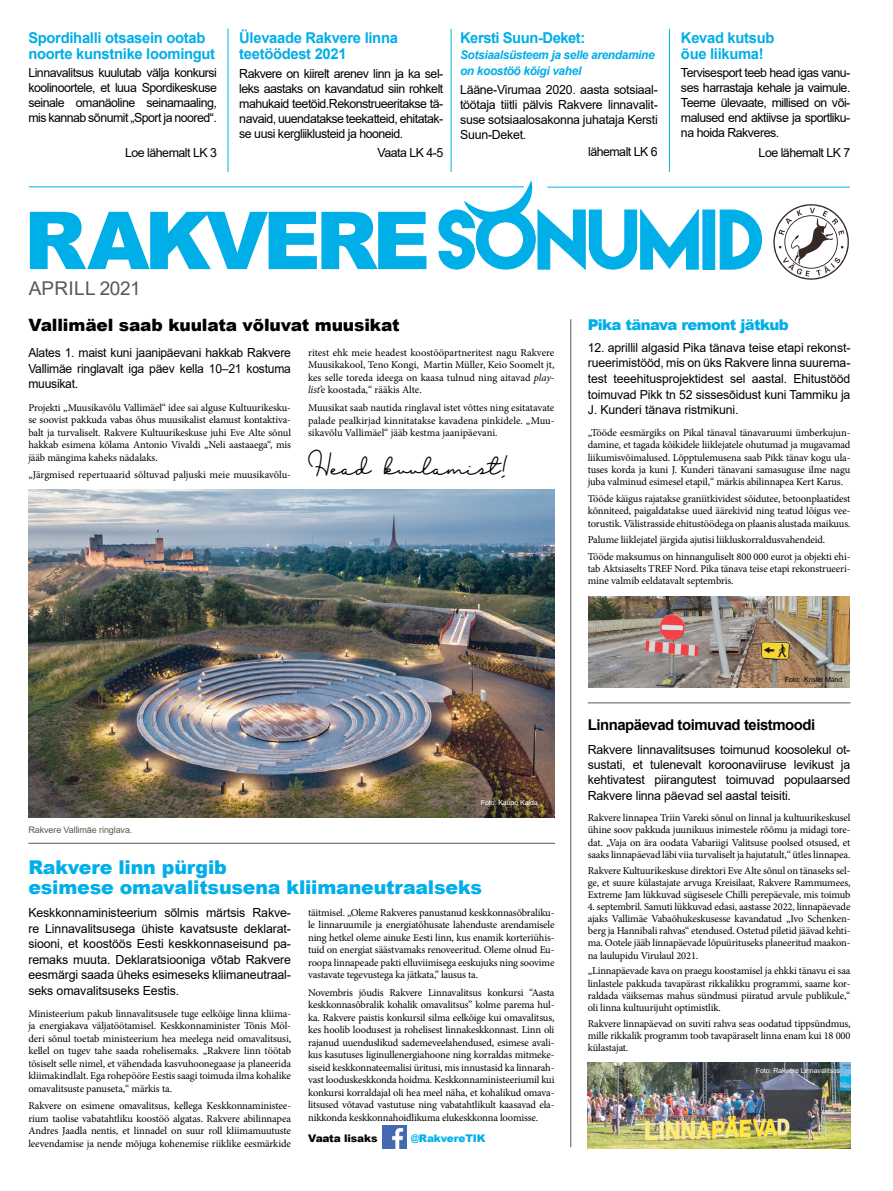
<style>
.page{position:relative;width:893px;height:1191px;background:#fff}
.page>*{position:absolute;margin:0;border:0;box-sizing:border-box;transform-origin:0 0}
.t1{font:900 80px "Arial";letter-spacing:-.065em;color:#00aee8}
.t2{font:900 19px/20px "Arial";letter-spacing:-.01em;color:#00afea}
.t3{font:19px "Arial";letter-spacing:.015em;color:#5d5752}
.t4{font:900 17px "Arial";letter-spacing:-.01em;color:#000}
.t5{font:700 14.9px/16px "Arial";letter-spacing:-.02em;color:#00aee8}
.t6{font:700 14.9px "Arial";letter-spacing:-.03em;color:#000}
.t7{font:900 14.9px "Arial";letter-spacing:-.04em;color:#00aee8}
.t8{font:13px "Blesson";color:#000}
.t9{font:12.5px/15px "Arial";letter-spacing:-.02em;color:#000;text-align:justify}
.t10{font:12.5px "Arial";letter-spacing:-.04em;color:#000}
.t11{font:12.4px/15.6px "Arial";letter-spacing:-.01em;color:#000;text-align:justify}
.t12{font:italic 700 12px/16px "Arial";letter-spacing:-.03em;color:#00aee8}
.t13{font:10.5px/12.5px "Minion Pro";letter-spacing:-.01em;color:#000;text-align:justify}
.t14{font:900 10.5px "Arial";letter-spacing:-.01em;color:#000}
.t15{font:900 10.5px "Arial";letter-spacing:-.01em;color:#00afea}
.t16{font:9px "Arial";letter-spacing:-.01em;color:#5d5752}
.t17{font:7px "Arial";letter-spacing:-.01em;color:#fff}
.t18{font:7px "Arial";letter-spacing:-.01em;color:#000}
.s1{font-family:"Lemon Milk";font-weight:400;font-size:75px}
.s2{font-size:12.4px}
.s3{font-style:italic}
</style>
<div class="page">
<svg style="left:773px;top:204px;width:76px;height:76px"></svg>
<hr style="left:29px;top:187px;width:495px;height:1px;background:#00afe8">
<svg style="left:436px;top:180px;width:263px;height:89px"></svg>
<svg style="left:720px;top:209px;width:42px;height:60px"></svg>
<hr style="left:547px;top:187px;width:303px;height:1px;background:#00afe8">
<hr style="left:228px;top:29px;width:1px;height:143px;background:#00afe8">
<hr style="left:451px;top:29px;width:1px;height:143px;background:#00afe8">
<hr style="left:669px;top:29px;width:1px;height:143px;background:#00afe8">
<hr style="left:28px;top:843px;width:527px;height:1px;background:#5d5752">
<hr style="left:570px;top:319px;width:1px;height:828px;background:#5d5752">
<hr style="left:588px;top:702px;width:262px;height:1px;background:#5d5752">
<img style="left:588px;top:596px;width:262px;height:92px">
<img style="left:588px;top:1062px;width:262px;height:86px">
<img style="left:382px;top:1125px;width:25px;height:23px">
<img style="left:28px;top:489px;width:526px;height:328px">
<h3 class="t5" style="left:28px;top:30px;width:188px">Spordihalli otsasein ootab noorte kunstnike loomingut</h3>
<p class="t9" style="left:28px;top:65px;width:190px">Linnavalitsus kuulutab välja konkursi koolinoortele, et luua Spordikeskuse seinale omanäoline seinamaaling, mis kannab sõnumit „Sport ja noored“.</p>
<p class="t10" style="left:125px;top:144px;width:93px">Loe lähemalt LK 3</p>
<h3 class="t5" style="left:239px;top:30px;width:160px">Ülevaade Rakvere linna teetöödest 2021</h3>
<p class="t9" style="left:239px;top:66px;width:206px">Rakvere on kiirelt arenev linn ja ka sel&shy;leks aastaks on kavandatud siin rohkelt mahukaid teetöid.Rekonstrueeritakse tä&shy;navaid, uuendatakse teekatteid, ehitatak&shy;se uusi kergliiklusteid ja hooneid.</p>
<p class="t9" style="left:377px;top:145px;width:67px">Vaata LK 4-5</p>
<h3 class="t5" style="left:460px;top:30px;width:127px">Kersti Suun-Deket:</h3>
<p class="t12" style="left:460px;top:47px;width:196px">Sotsiaalsüsteem ja selle arendamine on koostöö kõigi vahel</p>
<p class="t9" style="left:460px;top:82px;width:199px">Lääne-Virumaa 2020. aasta sotsiaal&shy;töötaja tiitli pälvis Rakvere linnavalit&shy;suse sotsiaalosakonna juhataja Kersti Suun-Deket.</p>
<p class="t10" style="left:588px;top:143px;width:71px">lähemalt LK 6</p>
<h3 class="t5" style="left:681px;top:30px;width:95px">Kevad kutsub õue liikuma!</h3>
<p class="t9" style="left:681px;top:65px;width:171px">Tervisesport teeb head igas vanu&shy;ses harrastaja kehale ja vaimule.<br>Teeme ülevaate, millised on või&shy;malused end aktiivse ja sportliku&shy;na hoida Rakveres.</p>
<p class="t10" style="left:759px;top:144px;width:93px">Loe lähemalt LK 7</p>
<h1 class="t1" style="left:24px;top:182px;width:743px">rakvere<span class="s1">SONUMID</span></h1>
<h2 class="t3" style="left:29px;top:275px;width:114px">APRILL 2021</h2>
<h3 class="t4" style="left:28px;top:313px;width:373px">Vallimäel saab kuulata võluvat muusikat</h3>
<p class="t9" style="left:28px;top:345px;width:264px;line-height:15.7px">Alates 1. maist kuni jaanipäevani hakkab Rakvere Vallimäe ringlavalt iga päev kella 10–21 kostuma muusikat<span class="s2">.</span></p>
<p class="t13" style="left:28px;top:401px;width:264px">Projekti „Muusikavõlu Vallimäel“ idee sai alguse Kultuurikesku&shy;se soovist pakkuda vabas õhus muusikalist elamust kontaktiva&shy;balt ja turvaliselt. Rakvere Kultuurikeskuse juhi Eve Alte sõnul hakkab esimena kõlama Antonio Vivaldi „Neli aastaaega“, mis jääb mängima kaheks nädalaks.</p>
<p class="t13" style="left:28px;top:468px;width:264px">„Järgmised repertuaarid sõltuvad paljuski meie muusikavõlu-</p>
<p class="t13" style="left:308px;top:346px;width:248px">ritest ehk meie headest koostööpartneritest nagu Rakvere Muusikakool, Teno Kongi, Martin Müller, Keio Soomelt jt, kes selle toreda ideega on kaasa tulnud ning aitavad <span class="s3">play&shy;list</span>’e koostada,“ rääkis Alte.</p>
<p class="t13" style="left:308px;top:402px;width:248px">Muusikat saab nautida ringlaval istet võttes ning esitatavate palade pealkirjad kinnitatakse kavadena pinkidele. „Muu&shy;sikavõlu Vallimäel“ jääb kestma jaanipäevani.</p>
<p class="t8" style="left:308px;top:462px;width:202px">Head kuulamist!</p>
<h3 class="t7" style="left:588px;top:314px;width:202px">Pika tänava remont jätkub</h3>
<p class="t11" style="left:588px;top:339px;width:264px">12. aprillil algasid Pika tänava teise etapi rekonst&shy;rueerimistööd, mis on üks Rakvere linna suurema&shy;test teeehitusprojektidest sel aastal. Ehitustööd toimuvad Pikk tn 52 sissesõidust kuni Tammiku ja J. Kunderi tänava ristmikuni.</p>
<p class="t13" style="left:588px;top:426px;width:264px">„Tööde eesmärgiks on Pikal tänaval tänavaruumi ümberkujun&shy;damine, et tagada kõikidele liiklejatele ohutumad ja mugavamad liikumisvõimalused. Lõpptulemusena saab Pikk tänav kogu ula&shy;tuses korda ja kuni J. Kunderi tänavani samasuguse ilme nagu juba valminud esimesel etapil,“ märkis abilinnapea Kert Karus.</p>
<p class="t13" style="left:588px;top:492px;width:264px">Tööde käigus rajatakse graniitkividest sõidutee, betoonplaatidest kõnniteed, paigaldatakse uued äärekivid ning teatud lõigus vee&shy;torustik. Välistrasside ehitustöödega on plaanis alustada maikuus.</p>
<p class="t13" style="left:588px;top:531px;width:264px;line-height:16.6px">Palume liiklejatel järgida ajutisi liikluskorraldusvahendeid.<br>Tööde maksumus on hinnanguliselt 800 000 eurot ja objekti ehi-</p>
<p class="t13" style="left:588px;top:562px;width:264px">tab Aktsiaselts TREF Nord. Pika tänava teise etapi rekonstrueeri&shy;mine valmib eeldatavalt septembris.</p>
<p class="t16" style="left:28px;top:823px;width:106px">Rakvere Vallimäe ringlava.</p>
<p class="t17" style="left:481px;top:797px;width:58px">Foto: Kaupo Kalda</p>
<h2 class="t2" style="left:28px;top:856px;width:455px">Rakvere linn pürgib<br>esimese omavalitsusena kliimaneutraalseks</h2>
<p class="t9" style="left:28px;top:905px;width:264px;line-height:15.5px">Keskkonnaministeerium sõlmis märtsis Rakve&shy;re Linnavalitsusega ühiste kavatsuste deklarat&shy;siooni, et koostöös Eesti keskkonnaseisund pa&shy;remaks muuta. Deklaratsiooniga võtab Rakvere eesmärgi saada üheks esimeseks kliimaneutraal&shy;seks omavalitsuseks Eestis.</p>
<p class="t13" style="left:28px;top:1007px;width:264px">Ministeerium pakub linnavalitsusele tuge eelkõige linna kliima&shy;ja energiakava väljatöötamisel. Keskkonnaminister Tõnis Möl&shy;deri sõnul toetab ministeerium hea meelega neid omavalitsusi, kellel on tugev tahe saada rohelisemaks. „Rakvere linn töötab tõsiselt selle nimel, et vähendada kasvuhoonegaase ja planeerida kliimakindlalt. Ega rohepööre Eestis saagi toimuda ilma kohalike omavalitsuste panuseta,“ märkis ta.</p>
<p class="t13" style="left:28px;top:1099px;width:264px">Rakvere on esimene omavalitsus, kellega Keskkonnaministee&shy;rium taolise vabatahtliku koostöö algatas. Rakvere abilinnapea Andres Jaadla nentis, et linnadel on suur roll kliimamuutuste leevendamise ja nende mõjuga kohenemise riiklike eesmärkide</p>
<p class="t13" style="left:308px;top:906px;width:248px">täitmisel. „Oleme Rakveres panustanud keskkonnasõbraliku&shy;le linnaruumile ja energiatõhusate lahenduste arendamisele ning hetkel oleme ainuke Eesti linn, kus enamik korteriühis&shy;tuid on energiat säästvamaks renoveeritud. Oleme olnud Eu&shy;roopa linnapeade pakti elluviimisega eeskujuks ning soovime vastavate tegevustega ka jätkata,” lausus ta.</p>
<p class="t13" style="left:308px;top:986px;width:248px">Novembris jõudis Rakvere Linnavalitsus konkursi “Aasta keskkonnasõbralik kohalik omavalitsus” kolme parema hul&shy;ka. Rakvere paistis konkursil silma eelkõige kui omavalitsus, kes hoolib loodusest ja rohelisest linnakeskkonnast. Linn oli rajanud uuenduslikud sademeveelahendused, esimese avali&shy;kus kasutuses liginullenergiahoone ning korraldas mitmeke&shy;siseid keskkonnateemalisi üritusi, mis innustasid ka linnarah&shy;vast looduskeskkonda hoidma. Keskkonnaministeeriumil kui konkursi korraldajal oli hea meel näha, et kohalikud omava&shy;litsused võtavad vastutuse ning vabatahtlikult kaasavad ela&shy;nikkonda keskkonnahoidlikuma elukeskkonna loomisse.</p>
<p class="t14" style="left:308px;top:1130px;width:71px">Vaata lisaks</p>
<p class="t15" style="left:411px;top:1130px;width:76px">@RakvereTIK</p>
<p class="t18" style="left:785px;top:674px;width:59px">Foto: .Kristel Mänd</p>
<h3 class="t6" style="left:588px;top:714px;width:229px">Linnapäevad toimuvad teistmoodi</h3>
<p class="t9" style="left:588px;top:741px;width:264px;line-height:15.3px">Rakvere linnavalitsuses toimunud koosolekul ot&shy;sustati, et tulenevalt koroonaviiruse levikust ja kehtivatest piirangutest toimuvad populaarsed Rakvere linna päevad sel aastal teisiti.</p>
<p class="t13" style="left:588px;top:812px;width:264px;line-height:12.1px">Rakvere linnapea Triin Vareki sõnul on linnal ja kultuurikeskusel ühine soov pakkuda juunikuus inimestele rõõmu ja midagi tore&shy;dat. „Vaja on ära oodata Vabariigi Valitsuse poolsed otsused, et saaks linnapäevad läbi viia turvaliselt ja hajutatult,“ ütles linnapea.</p>
<p class="t13" style="left:588px;top:864px;width:264px;line-height:12.1px">Rakvere Kultuurikeskuse direktori Eve Alte sõnul on tänaseks sel&shy;ge, et suure külastajate arvuga Kreisilaat, Rakvere Rammumees, Extreme Jam lükkuvad sügisesele Chilli perepäevale, mis toimub</p>
<p class="t13" style="left:588px;top:900px;width:264px;line-height:12.1px">4. septembril. Samuti lükkuvad edasi, aastasse 2022, linnapäevade ajaks Vallimäe Vabaõhukeskusesse kavandatud „Ivo Schenken&shy;berg ja Hannibali rahvas“ etendused. Ostetud piletid jäävad kehti&shy;ma. Ootele jääb linnapäevade lõpuürituseks planeeritud maakon&shy;na laulupidu Virulaul 2021.</p>
<p class="t13" style="left:588px;top:965px;width:264px;line-height:12.1px">„Linnapäevade kava on praegu koostamisel ja ehkki tänavu ei saa linlastele pakkuda tavapärast rikkalikku programmi, saame kor&shy;raldada väiksemas mahus sündmusi piiratud arvule publikule,“ oli linna kultuurijuht optimistlik.</p>
<p class="t13" style="left:588px;top:1017px;width:264px;line-height:12.1px">Rakvere linnapäevad on suviti rahva seas oodatud tippsündmus, mille rikkalik programm toob tavapäraselt linna enam kui 18 000 külastajat.</p>
<p class="t17" style="left:756px;top:1065px;width:86px">Foto: Rakvere Linnavalitsus</p>
</div>
